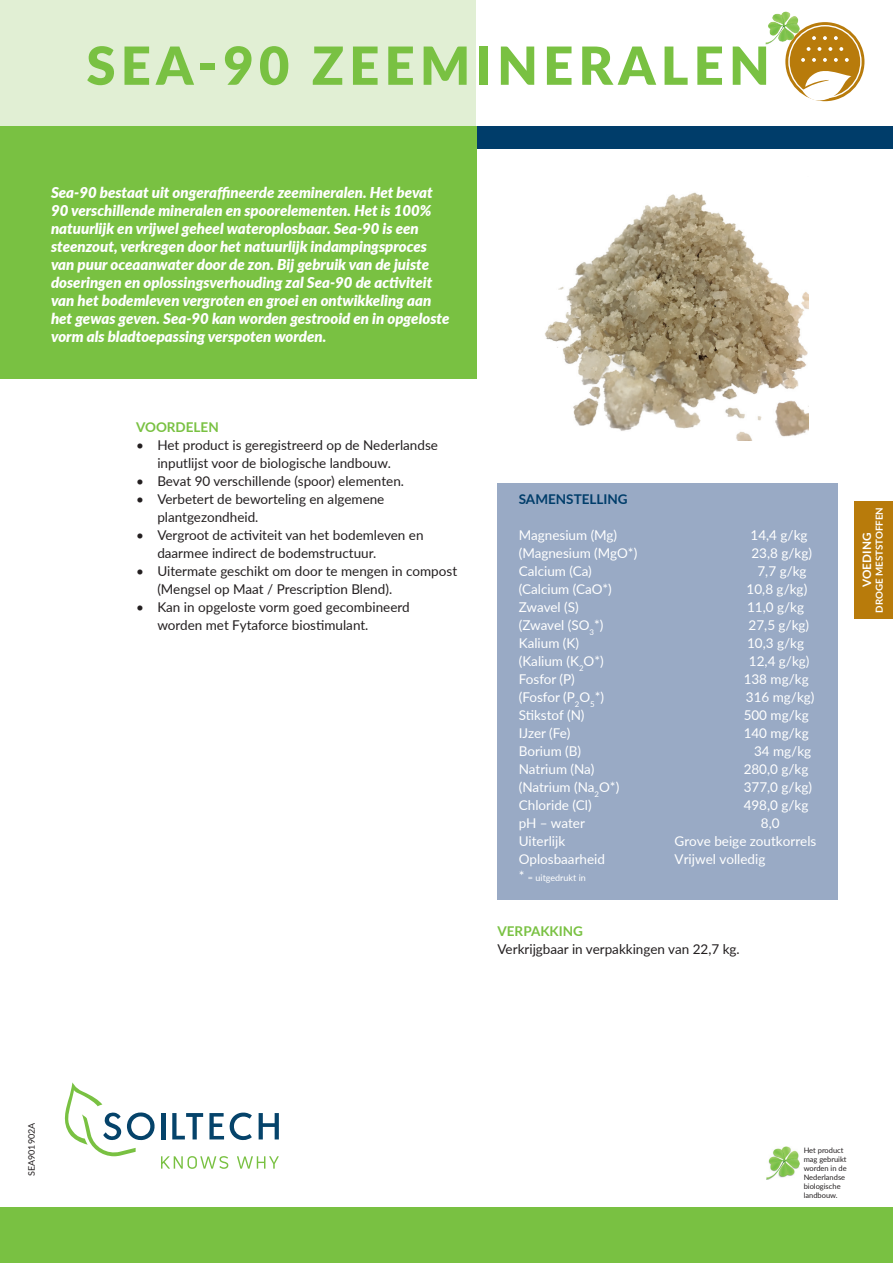
<style>
.page{position:relative;width:893px;height:1263px;background:#fff}
.page>*{position:absolute;margin:0;border:0;box-sizing:border-box;transform-origin:0 0}
.t1{font:900 52.5px "Lato";letter-spacing:.1em;color:#79c142}
.t2{font:italic 900 15px/18px "Lato";color:#fff}
.t3{font:13.5px/18px "Lato";color:#231f20}
.t4{font:13.5px "Lato";color:#fff}
.t5{font:700 13.5px "Lato";color:#79c142}
.t6{font:700 13.5px "Lato";color:#003d6a}
.t7{font:700 11.7px "Lato";color:#fff}
.t8{font:700 9.75px "Lato";color:#fff}
.t9{font:9px "Lato";color:#fff}
.t10{font:9px "Lato";color:#231f20}
.t11{font:7.5px/9px "Lato";color:#231f20}
.s1{font-size:13.5px}
</style>
<div class="page">
<div style="left:0;top:0;width:476px;height:126px;background:#e1efd4"></div>
<div style="left:497px;top:483px;width:341px;height:416px;background:#99aac5"></div>
<div style="left:0;top:1208px;width:893px;height:55px;background:#79c142"></div>
<div style="left:0;top:126px;width:893px;height:23px;background:#003d6a"></div>
<div style="left:0;top:149px;width:476px;height:229px;background:#79c142"></div>
<div style="left:0;top:126px;width:476px;height:23px;background:#79c142"></div>
<div style="left:855px;top:501px;width:38px;height:118px;background:#b87b0b"></div>
<img style="left:766px;top:1146px;width:34px;height:34px">
<svg style="left:782px;top:19px;width:85px;height:85px"></svg>
<div style="left:785px;top:22px;width:79px;height:79px;background:#b87b0b;border-radius:50%"></div>
<svg style="left:802px;top:71px;width:49px;height:33px"></svg>
<div style="left:788px;top:25px;width:74px;height:73px;border:1px solid #fff;border-radius:50%"></div>
<svg style="left:812px;top:36px;width:4px;height:4px"></svg>
<svg style="left:823px;top:36px;width:4px;height:4px"></svg>
<svg style="left:834px;top:36px;width:4px;height:4px"></svg>
<svg style="left:807px;top:47px;width:3px;height:4px"></svg>
<svg style="left:817px;top:47px;width:4px;height:4px"></svg>
<svg style="left:828px;top:47px;width:4px;height:4px"></svg>
<svg style="left:839px;top:47px;width:4px;height:4px"></svg>
<svg style="left:801px;top:58px;width:4px;height:4px"></svg>
<svg style="left:812px;top:58px;width:4px;height:4px"></svg>
<svg style="left:823px;top:58px;width:4px;height:4px"></svg>
<svg style="left:834px;top:58px;width:4px;height:4px"></svg>
<svg style="left:845px;top:58px;width:4px;height:4px"></svg>
<img style="left:766px;top:11px;width:33px;height:33px">
<img style="left:545px;top:192px;width:263px;height:248px">
<svg style="left:64px;top:1082px;width:215px;height:87px"></svg>
<h1 class="t1" style="left:86px;top:26px;width:685px">SEA-90 ZEEMINERALEN</h1>
<p class="t2" style="left:51px;top:183px;width:400px">Sea-90 bestaat uit ongeraffineerde zeemineralen. Het bevat 90 verschillende mineralen en spoorelementen. Het is 100% natuurlijk en vrijwel geheel wateroplosbaar. Sea-90 is een steenzout, verkregen door het natuurlijk indampingsproces van puur oceaanwater door de zon. Bij gebruik van de juiste doseringen en oplossingsverhouding zal Sea-90 de activiteit van het bodemleven vergroten en groei en ontwikkeling aan het gewas geven. Sea-90 kan worden gestrooid en in opgeloste vorm als bladtoepassing verspoten worden.</p>
<p class="t5" style="left:136px;top:417px;width:84px">VOORDELEN</p>
<p class="t3" style="left:157px;top:436px;width:282px;text-indent:-21px">• Het product is geregistreerd op de Nederlandse inputlijst voor de biologische landbouw.</p>
<p class="t3" style="left:136px;top:472px;width:269px">• Bevat 90 verschillende (spoor) elementen.</p>
<p class="t3" style="left:157px;top:490px;width:229px;text-indent:-21px">• Verbetert de beworteling en algemene plantgezondheid.</p>
<p class="t3" style="left:157px;top:525px;width:268px;text-indent:-21px">• Vergroot de activiteit van het bodemleven en daarmee indirect de bodemstructuur.</p>
<p class="t3" style="left:157px;top:561px;width:301px;text-indent:-21px">• Uitermate geschikt om door te mengen in compost (Mengsel op Maat / Prescription Blend).</p>
<p class="t3" style="left:157px;top:597px;width:254px;text-indent:-21px">• Kan in opgeloste vorm goed gecombineerd worden met Fytaforce biostimulant.</p>
<p class="t6" style="left:519px;top:489px;width:110px">SAMENSTELLING</p>
<p class="t4" style="left:519px;top:525px;width:100px">Magnesium (Mg)</p>
<p class="t4" style="left:751px;top:525px;width:59px">14,4 g/kg</p>
<p class="t4" style="left:519px;top:543px;width:120px">(Magnesium (MgO*)</p>
<p class="t4" style="left:751px;top:543px;width:62px">23,8 g/kg)</p>
<p class="t4" style="left:519px;top:561px;width:75px">Calcium (Ca)</p>
<p class="t4" style="left:757px;top:561px;width:51px">7,7 g/kg</p>
<p class="t4" style="left:519px;top:579px;width:95px">(Calcium (CaO*)</p>
<p class="t4" style="left:747px;top:579px;width:62px">10,8 g/kg)</p>
<p class="t4" style="left:519px;top:597px;width:61px">Zwavel (S)</p>
<p class="t4" style="left:747px;top:597px;width:59px">11,0 g/kg</p>
<p class="t4" style="left:519px;top:615px;width:86px">(Zwavel (SO<sub>3</sub>*)</p>
<p class="t4" style="left:749px;top:615px;width:62px">27,5 g/kg)</p>
<p class="t4" style="left:519px;top:633px;width:62px">Kalium (K)</p>
<p class="t4" style="left:747px;top:633px;width:59px">10,3 g/kg</p>
<p class="t4" style="left:519px;top:651px;width:86px">(Kalium (K<sub>2</sub>O*)</p>
<p class="t4" style="left:749px;top:651px;width:62px">12,4 g/kg)</p>
<p class="t4" style="left:519px;top:669px;width:58px">Fosfor (P)</p>
<p class="t4" style="left:744px;top:669px;width:67px">138 mg/kg</p>
<p class="t4" style="left:519px;top:687px;width:87px">(Fosfor (P<sub>2</sub>O<sub>5</sub>*)</p>
<p class="t4" style="left:746px;top:687px;width:70px">316 mg/kg)</p>
<p class="t4" style="left:519px;top:705px;width:67px">Stikstof (N)</p>
<p class="t4" style="left:744px;top:705px;width:67px">500 mg/kg</p>
<p class="t4" style="left:519px;top:723px;width:53px">IJzer (Fe)</p>
<p class="t4" style="left:744px;top:723px;width:67px">140 mg/kg</p>
<p class="t4" style="left:519px;top:741px;width:64px">Borium (B)</p>
<p class="t4" style="left:754px;top:741px;width:59px">34 mg/kg</p>
<p class="t4" style="left:519px;top:759px;width:77px">Natrium (Na)</p>
<p class="t4" style="left:744px;top:759px;width:66px">280,0 g/kg</p>
<p class="t4" style="left:519px;top:777px;width:102px">(Natrium (Na<sub>2</sub>O*)</p>
<p class="t4" style="left:744px;top:777px;width:70px">377,0 g/kg)</p>
<p class="t4" style="left:519px;top:795px;width:74px">Chloride (Cl)</p>
<p class="t4" style="left:744px;top:795px;width:66px">498,0 g/kg</p>
<p class="t4" style="left:519px;top:813px;width:68px">pH – water</p>
<p class="t4" style="left:761px;top:813px;width:20px">8,0</p>
<p class="t4" style="left:519px;top:831px;width:48px">Uiterlijk</p>
<p class="t4" style="left:674px;top:831px;width:143px">Grove beige zoutkorrels</p>
<p class="t4" style="left:519px;top:849px;width:88px">Oplosbaarheid</p>
<p class="t4" style="left:674px;top:849px;width:92px">Vrijwel volledig</p>
<p class="t9" style="left:519px;top:871px;width:69px"><span class="s1">*</span> = uitgedrukt in</p>
<p class="t5" style="left:497px;top:921px;width:87px">VERPAKKING</p>
<p class="t3" style="left:497px;top:940px;width:244px">Verkrijgbaar in verpakkingen van 22,7 kg.</p>
<p class="t8" style="left:872px;top:613px;width:107px;rotate:-90deg">DROGE MESTSTOFFEN</p>
<p class="t7" style="left:858px;top:587px;width:55px;rotate:-90deg">VOEDING</p>
<p class="t10" style="left:25px;top:1176px;width:55px;rotate:-90deg">SEA901902A</p>
<p class="t11" style="left:804px;top:1145px;width:45px">Het product mag gebruikt worden in de<br>Nederlandse biologische landbouw.</p>
</div>
